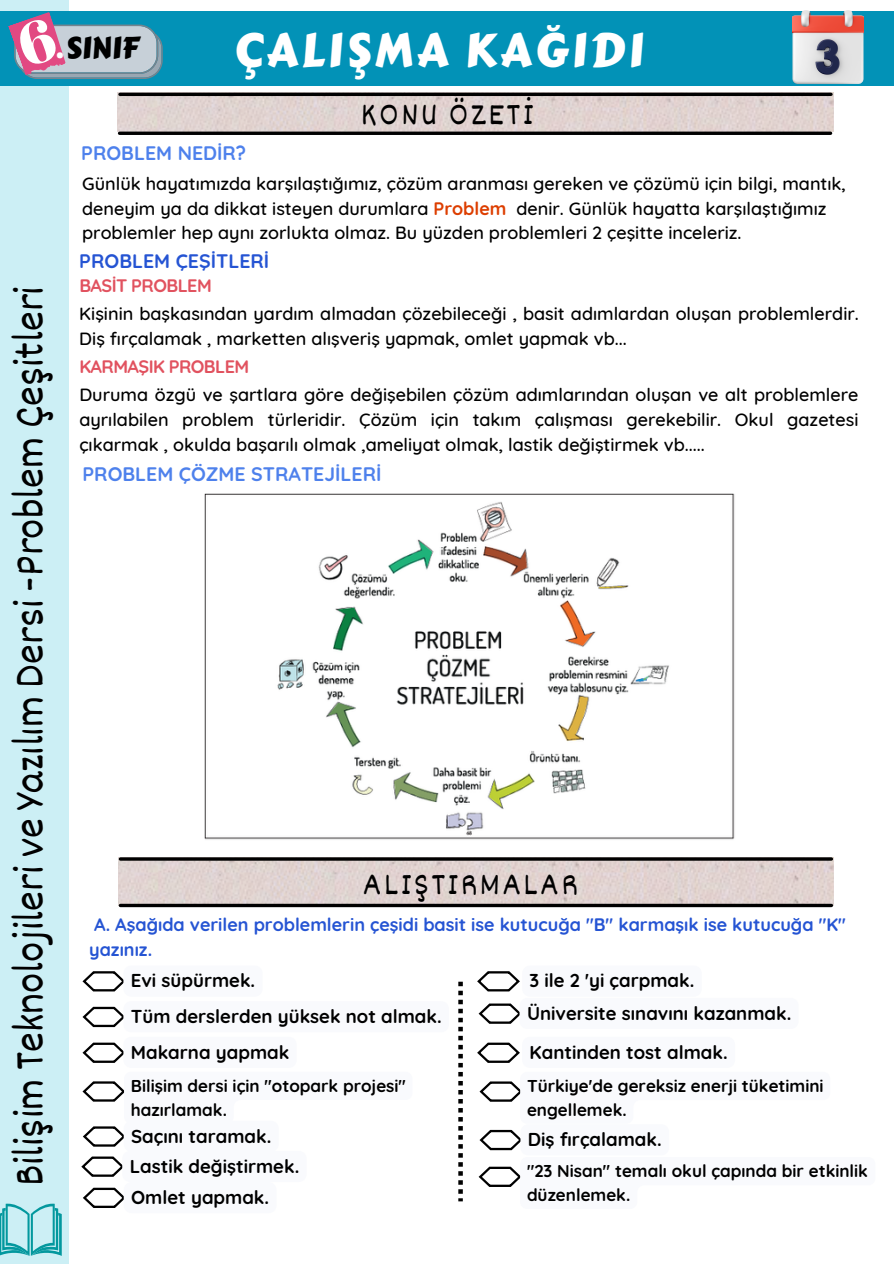
<style>
.page{position:relative;width:894px;height:1264px;background:#fff}
.page>*{position:absolute;margin:0;border:0;box-sizing:border-box;transform-origin:0 0}
.t1{font:46.5px "Carter One";letter-spacing:.07em;color:#fff}
.t2{font:42.6px "Dekko";color:#000}
.t3{font:34.5px "Abril Fatface";color:#fff}
.t4{font:32.4px "Dekko";letter-spacing:.075em;color:#000}
.t5{font:30px "Carter One";color:#000}
.t6{font:700 19.5px "Quicksand";color:#4e81ec}
.t7{font:700 19.5px "Quicksand";color:#2554d3}
.t8{font:700 18.6px/31.2px "Quicksand";color:#000}
.t9{font:500 18px/24.8px "Quicksand";color:#000}
.t10{font:700 18px/24.8px "Quicksand";color:#2554d3}
.t11{font:700 18px "Quicksand";letter-spacing:-.03em;color:#e1525f}
.t12{font:700 17.1px/23.7px "Quicksand";color:#000}
.s1{font-weight:700;color:#dd3e00}
</style>
<div class="page">
<div style="left:0;top:0;width:69px;height:1263px;background:#cceff5"></div>
<div style="left:0;top:12px;width:893px;height:74px;background:#0292b7"></div>
<img style="left:118px;top:92px;width:715px;height:40px">
<hr style="left:120px;top:93px;width:710px;height:3px;background:#000">
<svg style="left:0;top:1203px;width:62px;height:52px"></svg>
<hr style="left:119px;top:132px;width:711px;height:3px;background:#000">
<svg style="left:8px;top:11px;width:154px;height:68px"></svg>
<img style="left:791px;top:10px;width:71px;height:74px">
<img style="left:205px;top:493px;width:530px;height:347px">
<img style="left:118px;top:857px;width:715px;height:48px">
<hr style="left:120px;top:857px;width:711px;height:3px;background:#000">
<svg style="left:120px;top:903px;width:711px;height:4px;background:#2c2929"></svg>
<svg style="left:82px;top:971px;width:41px;height:20px"></svg>
<div style="left:123px;top:965px;width:139px;height:31px;background:#f9fafd;border-radius:8px"></div>
<svg style="left:477px;top:971px;width:43px;height:53px"></svg>
<svg style="left:477px;top:1042px;width:44px;height:60px"></svg>
<svg style="left:478px;top:1166px;width:43px;height:21px"></svg>
<svg style="left:458px;top:981px;width:4px;height:220px"></svg>
<svg style="left:81px;top:1006px;width:44px;height:171px"></svg>
<svg style="left:83px;top:1187px;width:41px;height:20px"></svg>
<div style="left:124px;top:1182px;width:152px;height:31px;background:#f9fafd;border-radius:8px"></div>
<svg style="left:479px;top:1129px;width:41px;height:21px"></svg>
<div style="left:520px;top:1124px;width:149px;height:31px;background:#f9fafd;border-radius:8px"></div>
<h3 class="t5" style="left:66px;top:25px;width:75px">SINIF</h3>
<h3 class="t3" style="left:55px;top:21px;width:11px">.</h3>
<h1 class="t1" style="left:234px;top:14px;width:411px">ÇALIŞMA KAĞIDI</h1>
<h3 class="t4" style="left:361px;top:94px;width:174px">KONU ÖZETİ</h3>
<p class="t6" style="left:81px;top:140px;width:166px">PROBLEM NEDİR?</p>
<p class="t9" style="left:82px;top:171px;width:765px">Günlük hayatımızda karşılaştığımız, çözüm aranması gereken ve çözümü için bilgi, mantık, deneyim ya da dikkat isteyen durumlara <span class="s1">Problem</span> denir. Günlük hayatta karşılaştığımız problemler hep aynı zorlukta olmaz. Bu yüzden problemleri 2 çeşitte inceleriz.</p>
<h2 class="t2" style="left:3px;top:1186px;width:901px;rotate:-90deg">Bilişim Teknolojileri ve Yazılım Dersi -Problem Çeşitleri</h2>
<p class="t7" style="left:79px;top:249px;width:191px">PROBLEM ÇEŞİTLERİ</p>
<p class="t11" style="left:79px;top:274px;width:134px">BASİT PROBLEM</p>
<p class="t9" style="left:79px;top:301px;width:780px">Kişinin başkasından yardım almadan çözebileceği , basit adımlardan oluşan problemlerdir.<br>Diş fırçalamak , marketten alışveriş yapmak, omlet yapmak vb...</p>
<p class="t11" style="left:79px;top:355px;width:171px">KARMAŞIK PROBLEM</p>
<p class="t9" style="left:79px;top:382px;width:780px">Duruma özgü ve şartlara göre değişebilen çözüm adımlarından oluşan ve alt problemlere ayrılabilen problem türleridir. Çözüm için takım çalışması gerekebilir. Okul gazetesi çıkarmak , okulda başarılı olmak ,ameliyat olmak, lastik değiştirmek vb.....</p>
<p class="t6" style="left:82px;top:461px;width:300px">PROBLEM ÇÖZME STRATEJİLERİ</p>
<h3 class="t4" style="left:363px;top:864px;width:216px">ALIŞTIRMALAR</h3>
<p class="t10" style="left:89px;top:912px;width:758px">A. Aşağıda verilen problemlerin çeşidi basit ise kutucuğa "B" karmaşık ise kutucuğa "K" yazınız.</p>
<p class="t8" style="left:131px;top:964px;width:126px">Evi süpürmek.</p>
<p class="t8" style="left:529px;top:964px;width:166px">3 ile 2 'yi çarpmak.</p>
<p class="t8" style="left:131px;top:1000px;width:312px">Tüm derslerden yüksek not almak.</p>
<p class="t8" style="left:527px;top:997px;width:266px">Üniversite sınavını kazanmak.</p>
<p class="t8" style="left:131px;top:1035px;width:160px">Makarna yapmak</p>
<p class="t8" style="left:529px;top:1035px;width:199px">Kantinden tost almak.</p>
<p class="t12" style="left:131px;top:1073px;width:276px">Bilişim dersi için "otopark projesi" hazırlamak.</p>
<p class="t12" style="left:527px;top:1073px;width:296px">Türkiye'de gereksiz enerji tüketimini engellemek.</p>
<p class="t8" style="left:131px;top:1119px;width:142px">Saçını taramak.</p>
<p class="t12" style="left:527px;top:1159px;width:342px">"23 Nisan" temalı okul çapında bir etkinlik düzenlemek.</p>
<p class="t8" style="left:527px;top:1123px;width:135px">Diş fırçalamak.</p>
<p class="t8" style="left:130px;top:1149px;width:171px">Lastik değiştirmek.<br>Omlet yapmak.</p>
</div>
